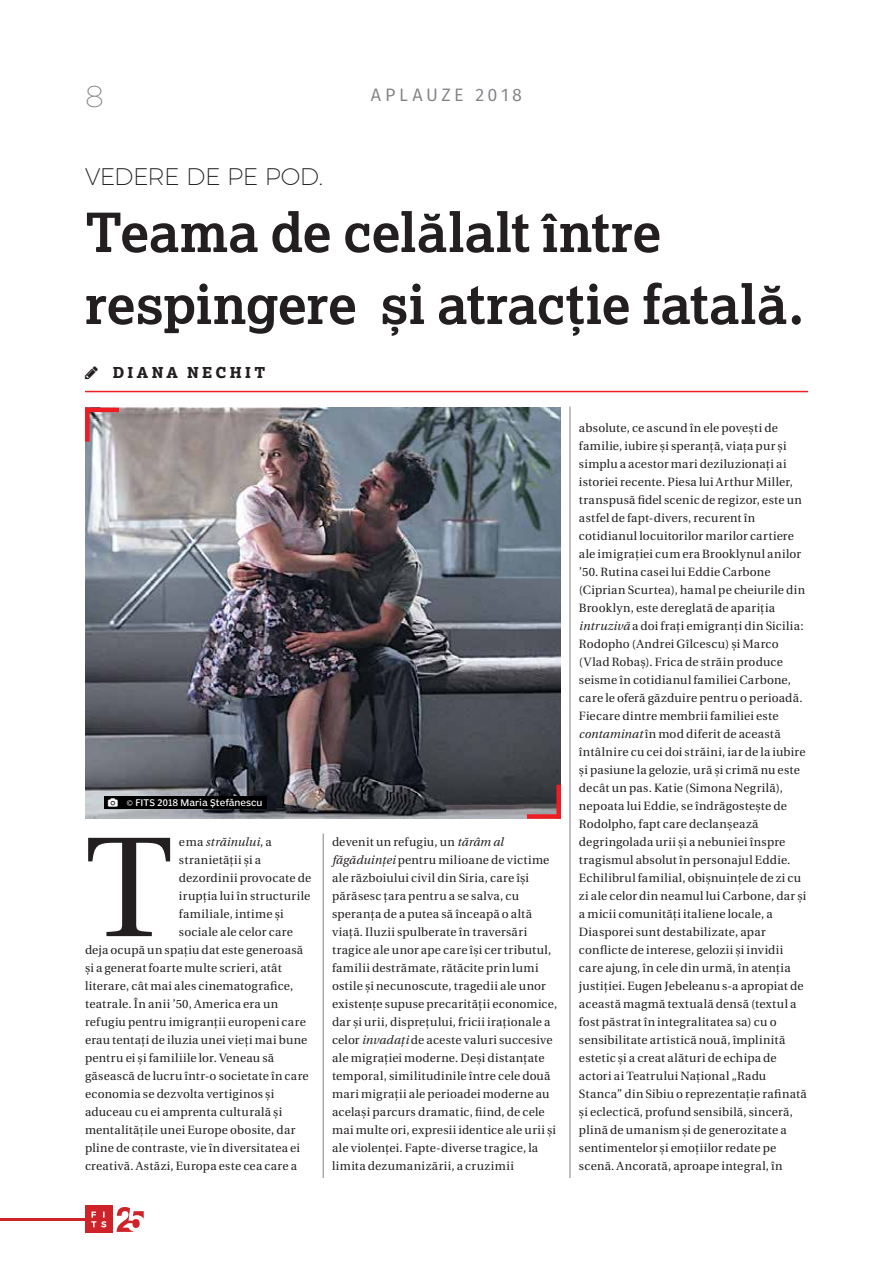
<style>
.page{position:relative;width:893px;height:1263px;background:#fff}
.page>*{position:absolute;margin:0;border:0;box-sizing:border-box;transform-origin:0 0}
.t1{font:142.05px "Heuristica";color:#231f20}
.t2{font:700 54px/72px "Lexia";letter-spacing:-.005em;color:#231f20}
.t3{font:200 30px "Gotham";color:#808285}
.t4{font:200 24px "Montserrat";letter-spacing:-.015em;color:#231f20}
.t5{font:18px "Fira Sans";letter-spacing:.195em;color:#808285}
.t6{font:800 15px "Lexia";letter-spacing:.225em;color:#231f20}
.t7{font:12px/18px "Heuristica";letter-spacing:.02em;color:#231f20}
.t8{font:12px "Heuristica";letter-spacing:.04em;color:#231f20}
.t9{font:italic 12px "Heuristica";color:#231f20}
.t10{font:9px "Poynter Agate Regular One";color:#fff}
.s1{font-family:"Myriad Pro"}
.s2{font-style:normal}
.s3{font-style:italic}
</style>
<div class="page">
<hr style="left:0;top:1218px;width:98px;height:3px;background:#cf232a">
<svg style="left:117px;top:1207px;width:27px;height:25px"></svg>
<div style="left:85px;top:1206px;width:28px;height:27px;background:#cf232a"></div>
<svg style="left:91px;top:1211px;width:15px;height:16px"></svg>
<hr style="left:570px;top:407px;width:1px;height:771px;background:#808285">
<hr style="left:323px;top:833px;width:1px;height:345px;background:#808285">
<hr style="left:85px;top:391px;width:723px;height:1px;background:#ee1e23">
<img style="left:85px;top:408px;width:476px;height:411px">
<div style="left:104px;top:796px;width:163px;height:13px;background:#000"></div>
<hr style="left:85px;top:408px;width:34px;height:4px;background:#ee1d23">
<div style="left:85px;top:408px;width:5px;height:34px;background:#ee1d23"></div>
<div style="left:527px;top:814px;width:34px;height:5px;background:#ee1d23"></div>
<div style="left:556px;top:785px;width:5px;height:34px;background:#ee1d23"></div>
<h3 class="t3" style="left:85px;top:77px;width:20px">8</h3>
<h3 class="t5" style="left:371px;top:82px;width:153px">APLAUZE 2018</h3>
<h3 class="t4" style="left:85px;top:158px;width:239px">VEDERE DE PE POD.</h3>
<h2 class="t2" style="left:85px;top:195px;width:721px">Teama de celălalt între respingere și atracție fatală.</h2>
<p class="t6" style="left:113px;top:363px;width:154px">DIANA NECHIT</p>
<p class="t10" style="left:127px;top:797px;width:137px"><span class="s1">©</span> FITS 2018 Maria Ștefănescu</p>
<h1 class="t1" style="left:85px;top:778px;width:90px">T</h1>
<p class="t9" style="left:179px;top:833px;width:94px"><span class="s2">ema</span> străinului<span class="s2">, a</span></p>
<p class="t7" style="left:179px;top:851px;width:84px">stranietății și a</p>
<p class="t7" style="left:179px;top:869px;width:134px">dezordinii provocate de</p>
<p class="t8" style="left:179px;top:887px;width:133px">irupția lui în structurile</p>
<p class="t8" style="left:179px;top:905px;width:106px">familiale, intime și</p>
<p class="t7" style="left:179px;top:923px;width:115px">sociale ale celor care</p>
<p class="t7" style="left:85px;top:941px;width:220px">deja ocupă un spațiu dat este generoasă</p>
<p class="t7" style="left:85px;top:959px;width:198px">și a generat foarte multe scrieri, atât</p>
<p class="t7" style="left:85px;top:977px;width:210px">literare, cât mai ales cinematografice,</p>
<p class="t7" style="left:85px;top:995px;width:195px">teatrale. În anii ’50, America era un</p>
<p class="t7" style="left:85px;top:1013px;width:222px">refugiu pentru imigranții europeni care</p>
<p class="t7" style="left:85px;top:1031px;width:224px">erau tentați de iluzia unei vieți mai bune</p>
<p class="t7" style="left:85px;top:1049px;width:191px">pentru ei și familiile lor. Veneau să</p>
<p class="t7" style="left:85px;top:1067px;width:225px">găsească de lucru într-o societate în care</p>
<p class="t7" style="left:85px;top:1085px;width:191px">economia se dezvolta vertiginos și</p>
<p class="t7" style="left:85px;top:1103px;width:199px">aduceau cu ei amprenta culturală și</p>
<p class="t7" style="left:85px;top:1121px;width:212px">mentalitățile unei Europe obosite, dar</p>
<p class="t7" style="left:85px;top:1139px;width:217px">pline de contraste, vie în diversitatea ei</p>
<p class="t7" style="left:85px;top:1157px;width:214px">creativă. Astăzi, Europa este cea care a</p>
<p class="t7" style="left:332px;top:833px;width:227px">devenit un refugiu, un <span class="s3">tărâm al făgăduinței</span> pentru milioane de victime ale războiului civil din Siria, care își părăsesc țara pentru a se salva, cu speranța de a putea să înceapă o altă viață. Iluzii spulberate în traversări tragice ale unor ape care își cer tributul, familii destrămate, rătăcite prin lumi ostile și necunoscute, tragedii ale unor existențe supuse precarității economice, dar și urii, disprețului, fricii iraționale a celor <span class="s3">invadați</span> de aceste valuri succesive ale migrației moderne. Deși distanțate temporal, similitudinile între cele două mari migrații ale perioadei moderne au același parcurs dramatic, fiind, de cele mai multe ori, expresii identice ale urii și ale violenței. Fapte-diverse tragice, la limita dezumanizării, a cruzimii</p>
<p class="t7" style="left:579px;top:419px;width:229px">absolute, ce ascund în ele povești de familie, iubire și speranță, viața pur și simplu a acestor mari deziluzionați ai istoriei recente. Piesa lui Arthur Miller, transpusă fidel scenic de regizor, este un astfel de fapt-divers, recurent în cotidianul locuitorilor marilor cartiere ale imigrației cum era Brooklynul anilor ’50. Rutina casei lui Eddie Carbone (Ciprian Scurtea), hamal pe cheiurile din Brooklyn, este dereglată de apariția <span class="s3">intruzivă</span> a doi frați emigranți din Sicilia:<br>Rodopho (Andrei Gîlcescu) și Marco (Vlad Robaș). Frica de străin produce seisme în cotidianul familiei Carbone, care le oferă găzduire pentru o perioadă.<br>Fiecare dintre membrii familiei este <span class="s3">contaminat</span> în mod diferit de această întâlnire cu cei doi străini, iar de la iubire și pasiune la gelozie, ură și crimă nu este decât un pas. Katie (Simona Negrilă), nepoata lui Eddie, se îndrăgostește de Rodolpho, fapt care declanșează degringolada urii și a nebuniei înspre tragismul absolut în personajul Eddie.<br>Echilibrul familial, obișnuințele de zi cu zi ale celor din neamul lui Carbone, dar și a micii comunități italiene locale, a Diasporei sunt destabilizate, apar conflicte de interese, gelozii și invidii care ajung, în cele din urmă, în atenția justiției. Eugen Jebeleanu s-a apropiat de această magmă textuală densă (textul a fost păstrat în integralitatea sa) cu o sensibilitate artistică nouă, împlinită estetic și a creat alături de echipa de actori ai Teatrului Național „Radu Stanca” din Sibiu o reprezentație rafinată și eclectică, profund sensibilă, sinceră, plină de umanism și de generozitate a sentimentelor și emoțiilor redate pe scenă. Ancorată, aproape integral, în</p>
</div>
